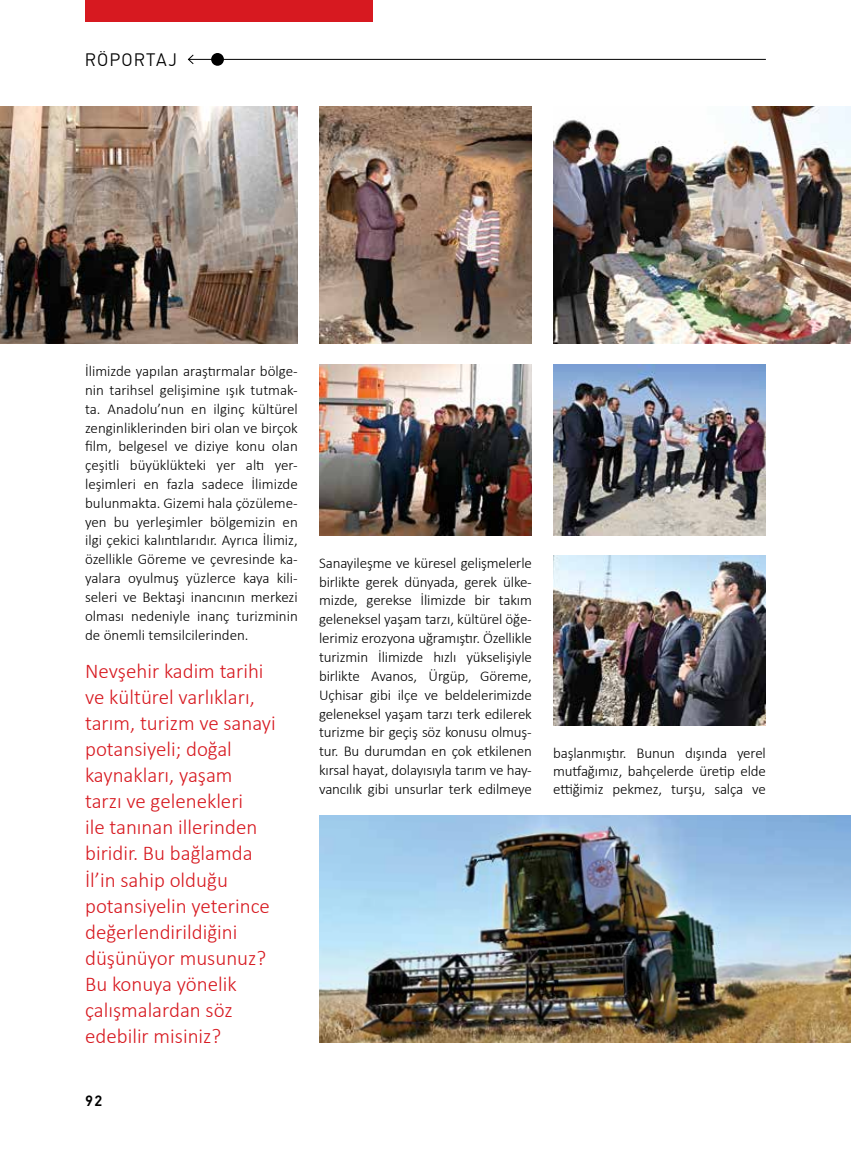
<style>
.page{position:relative;width:851px;height:1149px;background:#fff}
.page>*{position:absolute;margin:0;border:0;box-sizing:border-box;transform-origin:0 0}
.t1{font:300 21px/26px "Calibri";color:#d71920}
.t2{font:300 18px "PF Din Text Pro";letter-spacing:.1em;color:#000}
.t3{font:300 15px/18.8px "Calibri";letter-spacing:-.01em;color:#000;text-align:justify}
.t4{font:500 15px "PF Din Text Pro";color:#000}
</style>
<div class="page">
<hr style="left:188px;top:59px;width:577px;height:1px;background:#000">
<svg style="left:188px;top:54px;width:6px;height:10px"></svg>
<div style="left:211px;top:53px;width:13px;height:13px;background:#000;border-radius:50%"></div>
<div style="left:85px;top:0;width:288px;height:21px;background:#d71920"></div>
<img style="left:319px;top:815px;width:531px;height:227px">
<img style="left:319px;top:365px;width:212px;height:170px">
<img style="left:553px;top:365px;width:212px;height:170px">
<img style="left:553px;top:555px;width:212px;height:170px">
<img style="left:0;top:106px;width:298px;height:237px">
<img style="left:319px;top:106px;width:212px;height:237px">
<img style="left:553px;top:106px;width:297px;height:237px">
<p class="t2" style="left:85px;top:50px;width:93px">RÖPORTAJ</p>
<p class="t3" style="left:85px;top:361px;width:214px">İlimizde yapılan araştırmalar bölge&shy;nin tarihsel gelişimine ışık tutmak&shy;ta. Anadolu’nun en ilginç kültürel zenginliklerinden biri olan ve birçok film, belgesel ve diziye konu olan çeşitli büyüklükteki yer altı yer&shy;leşimleri en fazla sadece İlimizde bulunmakta. Gizemi hala çözüleme&shy;yen bu yerleşimler bölgemizin en ilgi çekici kalıntılarıdır. Ayrıca İlimiz, özellikle Göreme ve çevresinde ka&shy;yalara oyulmuş yüzlerce kaya kili&shy;seleri ve Bektaşi inancının merkezi olması nedeniyle inanç turizminin de önemli temsilcilerinden.</p>
<p class="t1" style="left:85px;top:658px;width:192px">Nevşehir kadim tarihi ve kültürel varlıkları, tarım, turizm ve sanayi potansiyeli; doğal kaynakları, yaşam<br>tarzı ve gelenekleri<br>ile tanınan illerinden biridir. Bu bağlamda<br>İl’in sahip olduğu potansiyelin yeterince değerlendirildiğini düşünüyor musunuz?<br>Bu konuya yönelik çalışmalardan söz edebilir misiniz?</p>
<p class="t4" style="left:85px;top:1091px;width:19px">92</p>
<p class="t3" style="left:319px;top:553px;width:214px">Sanayileşme ve küresel gelişmelerle birlikte gerek dünyada, gerek ülke&shy;mizde, gerekse İlimizde bir takım geleneksel yaşam tarzı, kültürel öğe&shy;lerimiz erozyona uğramıştır. Özellikle turizmin İlimizde hızlı yükselişiyle birlikte Avanos, Ürgüp, Göreme, Uçhisar gibi ilçe ve beldelerimizde geleneksel yaşam tarzı terk edilerek turizme bir geçiş söz konusu olmuş&shy;tur. Bu durumdan en çok etkilenen kırsal hayat, dolayısıyla tarım ve hay&shy;vancılık gibi unsurlar terk edilmeye</p>
<p class="t3" style="left:553px;top:743px;width:214px;line-height:18px">başlanmıştır. Bunun dışında yerel mutfağımız, bahçelerde üretip elde ettiğimiz pekmez, turşu, salça ve</p>
</div>
